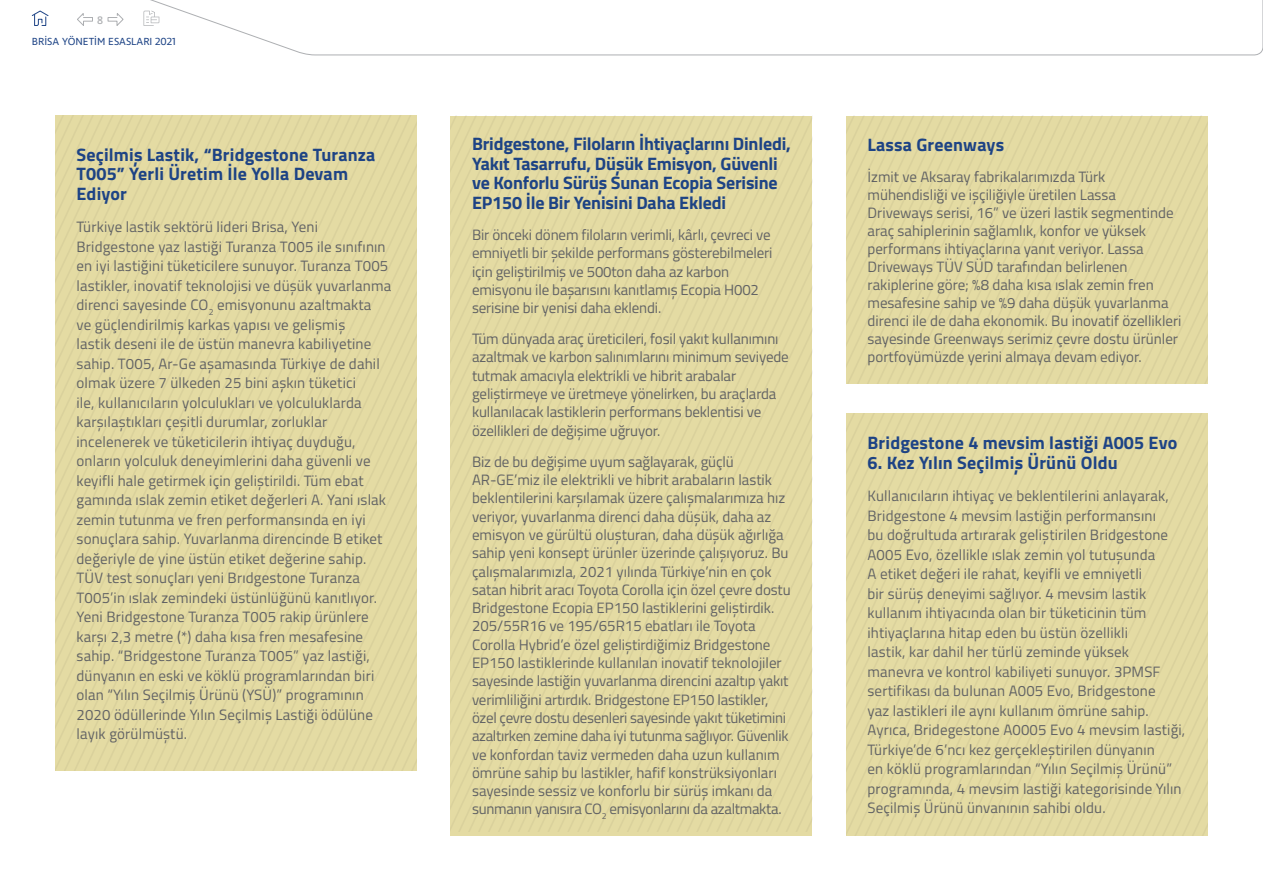
<style>
.page{position:relative;width:1263px;height:893px;background:#fff}
.page>*{position:absolute;margin:0;border:0;box-sizing:border-box;transform-origin:0 0}
.t1{font:700 18px/19.5px "Titillium";letter-spacing:.01em;color:#1e4486}
.t2{font:700 18px/19.5px "Titillium";letter-spacing:-.01em;color:#1e4486}
.t3{font:15px/19.5px "Titillium";color:#636466}
.t4{font:10.5px "Ingra";color:#1e4486}
.t5{font:600 10.5px "Open Sans";color:#adafb2}
</style>
<div class="page">
<div style="left:55px;top:116px;width:362px;height:655px;background:#e4dba3"></div>
<div style="left:846px;top:116px;width:362px;height:268px;background:#e4dba3"></div>
<div style="left:846px;top:413px;width:362px;height:422px;background:#e4dba3"></div>
<div style="left:451px;top:116px;width:361px;height:719px;background:#e4dba3"></div>
<svg style="left:144px;top:0;width:1119px;height:56px"></svg>
<svg style="left:143px;top:11px;width:16px;height:15px"></svg>
<svg style="left:31px;top:10px;width:18px;height:16px"></svg>
<svg style="left:107px;top:13px;width:17px;height:13px"></svg>
<svg style="left:77px;top:13px;width:16px;height:13px"></svg>
<p class="t5" style="left:97px;top:13px;width:8px">8</p>
<p class="t4" style="left:32px;top:35px;width:145px">BRİSA YÖNETİM ESASLARI 2021</p>
<p class="t1" style="left:77px;top:144px;width:300px">Seçilmiş Lastik, “Bridgestone Turanza<br>T005” Yerli Üretim İle Yolla Devam<br>Ediyor</p>
<p class="t3" style="left:77px;top:216px;width:316px">Türkiye lastik sektörü lideri Brisa, Yeni Bridgestone yaz lastiği Turanza T005 ile sınıfının en iyi lastiğini tüketicilere sunuyor. Turanza T005 lastikler, inovatif teknolojisi ve düşük yuvarlanma direnci sayesinde CO<sub>2</sub> emisyonunu azaltmakta<br>ve güçlendirilmiş karkas yapısı ve gelişmiş<br>lastik deseni ile de üstün manevra kabiliyetine sahip. T005, Ar-Ge aşamasında Türkiye de dahil olmak üzere 7 ülkeden 25 bini aşkın tüketici<br>ile, kullanıcıların yolculukları ve yolculuklarda karşılaştıkları çeşitli durumlar, zorluklar incelenerek ve tüketicilerin ihtiyaç duyduğu, onların yolculuk deneyimlerini daha güvenli ve keyifli hale getirmek için geliştirildi. Tüm ebat gamında ıslak zemin etiket değerleri A. Yani ıslak zemin tutunma ve fren performansında en iyi sonuçlara sahip. Yuvarlanma direncinde B etiket değeriyle de yine üstün etiket değerine sahip.<br>TÜV test sonuçları yeni Brıdgestone Turanza T005’in ıslak zemindeki üstünlüğünü kanıtlıyor.<br>Yeni Bridgestone Turanza T005 rakip ürünlere karşı 2,3 metre (*) daha kısa fren mesafesine sahip. “Bridgestone Turanza T005” yaz lastiği, dünyanın en eski ve köklü programlarından biri olan “Yılın Seçilmiş Ürünü (YSÜ)” programının 2020 ödüllerinde Yılın Seçilmiş Lastiği ödülüne layık görülmüştü.</p>
<p class="t2" style="left:472px;top:133px;width:320px">Bridgestone, Filoların İhtiyaçlarını Dinledi, Yakıt Tasarrufu, Düşük Emisyon, Güvenli ve Konforlu Sürüş Sunan Ecopia Serisine EP150 İle Bir Yenisini Daha Ekledi</p>
<p class="t3" style="left:472px;top:225px;width:302px;line-height:18.3px">Bir önceki dönem filoların verimli, kârlı, çevreci ve emniyetli bir şekilde performans gösterebilmeleri için geliştirilmiş ve 500ton daha az karbon emisyonu ile başarısını kanıtlamış Ecopia H002 serisine bir yenisi daha eklendi.</p>
<p class="t3" style="left:472px;top:329px;width:318px;line-height:18.3px">Tüm dünyada araç üreticileri, fosil yakıt kullanımını azaltmak ve karbon salınımlarını minimum seviyede tutmak amacıyla elektrikli ve hibrit arabalar geliştirmeye ve üretmeye yönelirken, bu araçlarda kullanılacak lastiklerin performans beklentisi ve özellikleri de değişime uğruyor.</p>
<p class="t3" style="left:472px;top:452px;width:320px;line-height:18.3px">Biz de bu değişime uyum sağlayarak, güçlü AR-GE’miz ile elektrikli ve hibrit arabaların lastik beklentilerini karşılamak üzere çalışmalarımıza hız veriyor, yuvarlanma direnci daha düşük, daha az emisyon ve gürültü oluşturan, daha düşük ağırlığa sahip yeni konsept ürünler üzerinde çalışıyoruz. Bu çalışmalarımızla, 2021 yılında Türkiye’nin en çok satan hibrit aracı Toyota Corolla için özel çevre dostu Bridgestone Ecopia EP150 lastiklerini geliştirdik.<br>205/55R16 ve 195/65R15 ebatları ile Toyota Corolla Hybrid’e özel geliştirdiğimiz Bridgestone EP150 lastiklerinde kullanılan inovatif teknolojiler sayesinde lastiğin yuvarlanma direncini azaltıp yakıt verimliliğini artırdık. Bridgestone EP150 lastikler, özel çevre dostu desenleri sayesinde yakıt tüketimini azaltırken zemine daha iyi tutunma sağlıyor. Güvenlik ve konfordan taviz vermeden daha uzun kullanım ömrüne sahip bu lastikler, hafif konstrüksiyonları sayesinde sessiz ve konforlu bir sürüş imkanı da sunmanın yanısıra CO<sub>2</sub> emisyonlarını da azaltmakta.</p>
<p class="t1" style="left:867px;top:134px;width:138px">Lassa Greenways</p>
<p class="t3" style="left:867px;top:167px;width:315px;line-height:18px">İzmit ve Aksaray fabrikalarımızda Türk mühendisliği ve işçiliğiyle üretilen Lassa Driveways serisi, 16” ve üzeri lastik segmentinde araç sahiplerinin sağlamlık, konfor ve yüksek performans ihtiyaçlarına yanıt veriyor. Lassa Driveways TÜV SÜD tarafından belirlenen rakiplerine göre; %8 daha kısa ıslak zemin fren mesafesine sahip ve %9 daha düşük yuvarlanma direnci ile de daha ekonomik. Bu inovatif özellikleri sayesinde Greenways serimiz çevre dostu ürünler portfoyümüzde yerini almaya devam ediyor.</p>
<p class="t1" style="left:867px;top:432px;width:311px">Bridgestone 4 mevsim lastiği A005 Evo</p>
<p class="t1" style="left:867px;top:452px;width:252px">6. Kez Yılın Seçilmiş Ürünü Oldu</p>
<p class="t3" style="left:867px;top:485px;width:319px">Kullanıcıların ihtiyaç ve beklentilerini anlayarak, Bridgestone 4 mevsim lastiğin performansını<br>bu doğrultuda artırarak geliştirilen Bridgestone A005 Evo, özellikle ıslak zemin yol tutuşunda<br>A etiket değeri ile rahat, keyifli ve emniyetli<br>bir sürüş deneyimi sağlıyor. 4 mevsim lastik kullanım ihtiyacında olan bir tüketicinin tüm ihtiyaçlarına hitap eden bu üstün özellikli<br>lastik, kar dahil her türlü zeminde yüksek manevra ve kontrol kabiliyeti sunuyor. 3PMSF sertifikası da bulunan A005 Evo, Bridgestone<br>yaz lastikleri ile aynı kullanım ömrüne sahip.<br>Ayrıca, Bridegestone A0005 Evo 4 mevsim lastiği, Türkiye’de 6’ncı kez gerçekleştirilen dünyanın<br>en köklü programlarından “Yılın Seçilmiş Ürünü” programında, 4 mevsim lastiği kategorisinde Yılın Seçilmiş Ürünü ünvanının sahibi oldu.</p>
</div>
